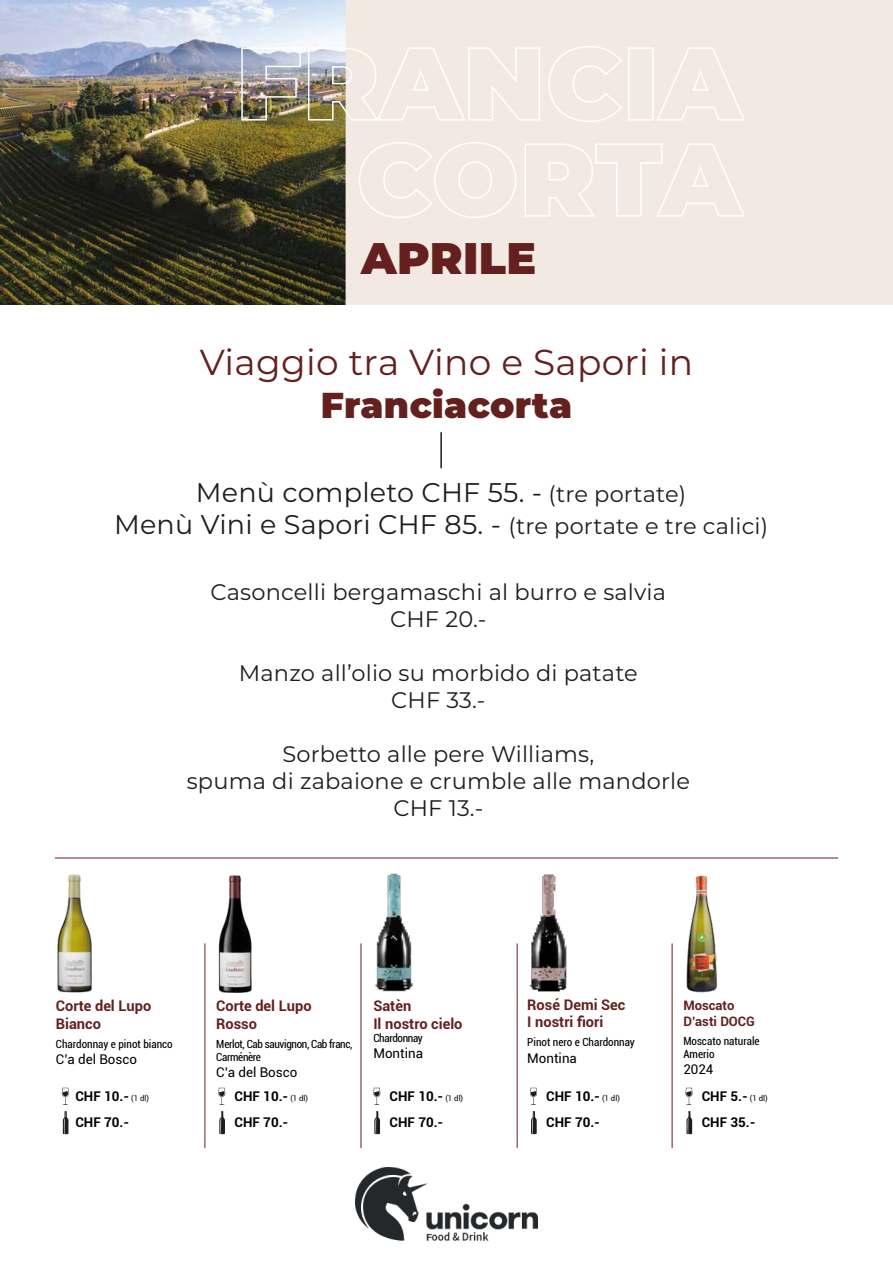
<style>
.page{position:relative;width:893px;height:1263px;background:#fff}
.page>*{position:absolute;margin:0;border:0;box-sizing:border-box;transform-origin:0 0}
.t1{font:900 44.25px "Montserrat";letter-spacing:.01em;color:#63201e}
.t2{font:36px "Montserrat";letter-spacing:.01em;color:#63201e}
.t3{font:900 36px "Montserrat";letter-spacing:.01em;color:#63201e}
.t4{font:27px/32.4px "Montserrat";letter-spacing:.01em;color:#1d1d1b;text-align:center}
.t5{font:22.5px/27px "Montserrat";letter-spacing:.01em;color:#1d1d1b;text-align:center}
.t6{font:700 14.7px/17.5px "Roboto";color:#63201e}
.t7{font:700 13.35px/25.2px "Roboto";color:#000}
.t8{font:13.35px "Roboto";color:#000}
.t9{font:700 13.05px/15.8px "Roboto";color:#63201e}
.t10{font:condensed 11.25px/13.5px "Roboto";color:#000}
.t11{font:condensed 11.25px/13.5px "Roboto";letter-spacing:-.03em;color:#000}
.s1{font-size:22.5px}
.s2{font-weight:400;font-size:7.8px}
</style>
<div class="page">
<img style="left:0;top:1px;width:346px;height:304px">
<div style="left:346px;top:0;width:547px;height:305px;background:#f1e9e2"></div>
<img style="left:241px;top:47px;width:300px;height:75px">
<svg style="left:547px;top:45px;width:76px;height:78px;background:#f2eae4"></svg>
<div style="left:628px;top:47px;width:26px;height:74px;border:2px solid #fff"></div>
<svg style="left:655px;top:47px;width:91px;height:75px;background:#f1eae4"></svg>
<svg style="left:358px;top:141px;width:159px;height:78px;background:#f2eae4"></svg>
<svg style="left:524px;top:143px;width:222px;height:75px;background:#f2eae4"></svg>
<img style="left:617px;top:857px;width:170px;height:207px">
<img style="left:204px;top:875px;width:48px;height:135px">
<img style="left:57px;top:874px;width:35px;height:119px">
<hr style="left:672px;top:943px;width:1px;height:205px;background:#63201e">
<svg style="left:530px;top:1088px;width:7px;height:17px"></svg>
<svg style="left:531px;top:1111px;width:6px;height:23px"></svg>
<svg style="left:685px;top:1088px;width:8px;height:17px"></svg>
<svg style="left:686px;top:1111px;width:6px;height:23px"></svg>
<hr style="left:205px;top:943px;width:1px;height:205px;background:#63201e">
<hr style="left:361px;top:943px;width:1px;height:205px;background:#63201e">
<hr style="left:517px;top:943px;width:1px;height:205px;background:#63201e">
<svg style="left:218px;top:1088px;width:7px;height:17px"></svg>
<svg style="left:219px;top:1111px;width:6px;height:23px"></svg>
<svg style="left:62px;top:1088px;width:7px;height:17px"></svg>
<svg style="left:63px;top:1111px;width:5px;height:23px"></svg>
<svg style="left:373px;top:1088px;width:7px;height:17px"></svg>
<svg style="left:374px;top:1111px;width:6px;height:23px"></svg>
<hr style="left:440px;top:432px;width:2px;height:36px;background:#1d1d1b">
<hr style="left:55px;top:858px;width:783px;height:1px;background:#63201e">
<img style="left:529px;top:874px;width:38px;height:118px">
<img style="left:375px;top:873px;width:38px;height:119px">
<img style="left:356px;top:1167px;width:181px;height:74px">
<h1 class="t1" style="left:361px;top:225px;width:177px">APRILE</h1>
<h2 class="t2" style="left:200px;top:337px;width:495px">Viaggio tra Vino e Sapori in</h2>
<h2 class="t3" style="left:321px;top:378px;width:252px">Franciacorta</h2>
<p class="t4" style="left:114px;top:475px;width:656px">Menù completo CHF 55. - <span class="s1">(tre portate)<br></span>Menù Vini e Sapori CHF 85. - <span class="s1">(tre portate e tre calici)</span></p>
<p class="t5" style="left:211px;top:577px;width:457px">Casoncelli bergamaschi al burro e salvia<br>CHF 20.-</p>
<p class="t5" style="left:239px;top:658px;width:400px">Manzo all’olio su morbido di patate<br>CHF 33.-</p>
<p class="t5" style="left:187px;top:739px;width:505px">Sorbetto alle pere Williams,<br>spuma di zabaione e crumble alle mandorle<br>CHF 13.-</p>
<p class="t6" style="left:56px;top:996px;width:97px">Corte del Lupo<br>Bianco</p>
<p class="t10" style="left:56px;top:1036px;width:118px">Chardonnay e pinot bianco</p>
<p class="t8" style="left:56px;top:1049px;width:83px">C’a del Bosco</p>
<p class="t6" style="left:216px;top:996px;width:97px">Corte del Lupo<br>Rosso</p>
<p class="t11" style="left:216px;top:1036px;width:138px">Merlot, Cab sauvignon, Cab franc,<br>Carménère</p>
<p class="t8" style="left:216px;top:1063px;width:83px">C’a del Bosco</p>
<p class="t6" style="left:373px;top:996px;width:91px">Satèn<br>Il nostro cielo</p>
<p class="t11" style="left:373px;top:1031px;width:51px">Chardonnay</p>
<p class="t8" style="left:373px;top:1044px;width:51px">Montina</p>
<p class="t6" style="left:527px;top:995px;width:100px">Rosé Demi Sec<br>I nostri fiori</p>
<p class="t10" style="left:527px;top:1035px;width:109px">Pinot nero e Chardonnay</p>
<p class="t8" style="left:527px;top:1048px;width:51px">Montina</p>
<p class="t9" style="left:683px;top:997px;width:73px">Moscato<br>D’asti DOCG</p>
<p class="t10" style="left:683px;top:1033px;width:78px">Moscato naturale<br>Amerio</p>
<p class="t8" style="left:683px;top:1060px;width:32px">2024</p>
<p class="t7" style="left:75px;top:1083px;width:75px">CHF 10.- <span class="s2">(1 dl)<br></span>CHF 70.-</p>
<p class="t7" style="left:235px;top:1083px;width:75px">CHF 10.- <span class="s2">(1 dl)<br></span>CHF 70.-</p>
<p class="t7" style="left:390px;top:1083px;width:75px">CHF 10.- <span class="s2">(1 dl)<br></span>CHF 70.-</p>
<p class="t7" style="left:546px;top:1083px;width:75px">CHF 10.- <span class="s2">(1 dl)<br></span>CHF 70.-</p>
<p class="t7" style="left:702px;top:1083px;width:67px">CHF 5.- <span class="s2">(1 dl)<br></span>CHF 35.-</p>
</div>
